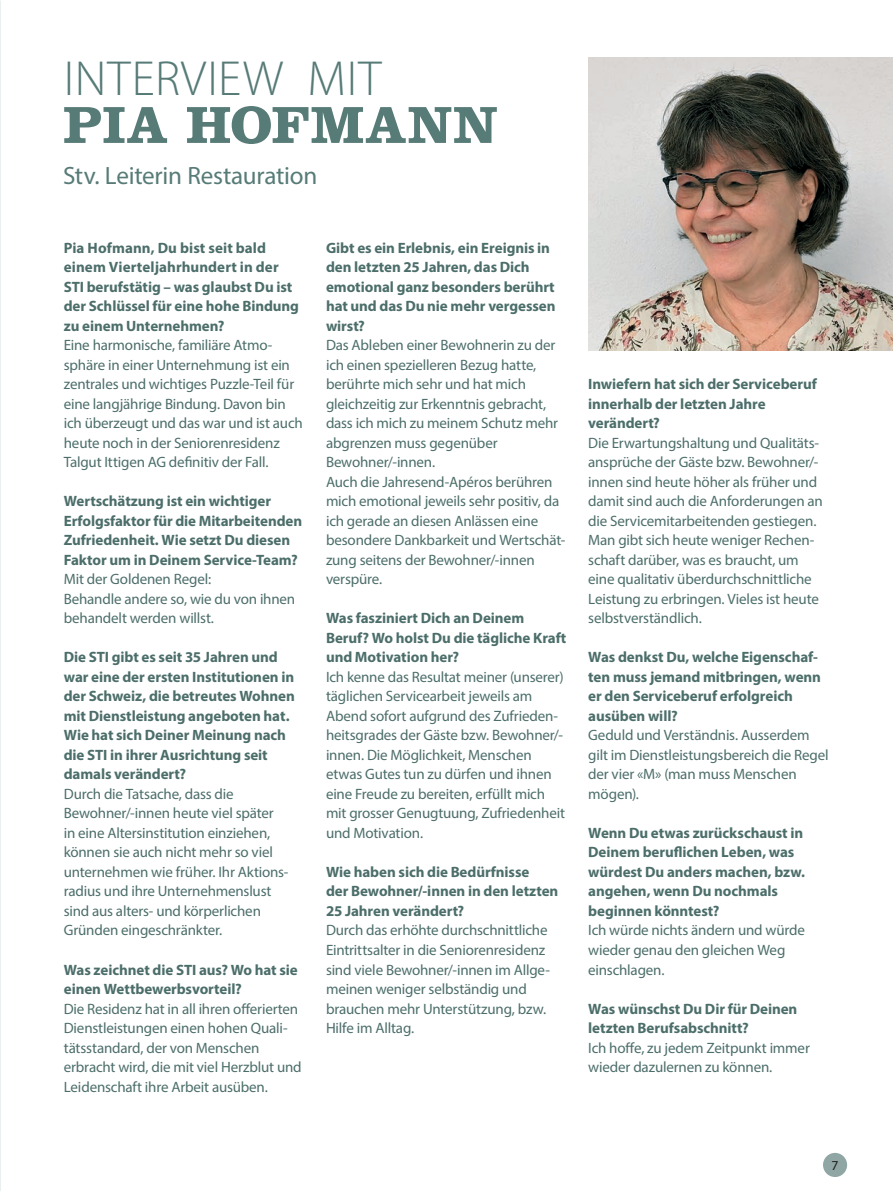
<style>
.page{position:relative;width:893px;height:1191px;background:#fff}
.page>*{position:absolute;margin:0;border:0;box-sizing:border-box;transform-origin:0 0}
.t1{font:700 54px "Clarendon LT Std";letter-spacing:.005em;color:#577b77}
.t2{font:300 49.5px "Myriad Pro";letter-spacing:.02em;color:#577b77}
.t3{font:25.05px "Myriad Pro";letter-spacing:-.01em;color:#577b77}
.t4{font:15px/19.5px "Myriad Pro";letter-spacing:-.01em;color:#4c6e6a}
.t5{font:700 15px/19.5px "Myriad Pro";letter-spacing:-.005em;color:#4c6e6a}
.t6{font:13.65px "Myriad Pro";color:#231f20}
</style>
<div class="page">
<img style="left:588px;top:58px;width:305px;height:292px">
<div style="left:823px;top:1152px;width:24px;height:25px;background:#8fa6a4;border-radius:50%"></div>
<h2 class="t2" style="left:64px;top:49px;width:319px">INTERVIEW MIT</h2>
<h1 class="t1" style="left:63px;top:92px;width:436px">PIA HOFMANN</h1>
<h3 class="t3" style="left:63px;top:160px;width:256px">Stv. Leiterin Restauration</h3>
<p class="t5" style="left:64px;top:237px;width:237px">Pia Hofmann, Du bist seit bald einem Vierteljahrhundert in der<br>STI berufstätig – was glaubst Du ist der Schlüssel für eine hohe Bindung zu einem Unternehmen?</p>
<p class="t4" style="left:64px;top:335px;width:241px">Eine harmonische, familiäre Atmo&shy;sphäre in einer Unternehmung ist ein zentrales und wichtiges Puzzle-Teil für eine langjährige Bindung. Davon bin ich überzeugt und das war und ist auch heute noch in der Seniorenresidenz Talgut Ittigen AG definitiv der Fall.</p>
<p class="t5" style="left:64px;top:491px;width:240px">Wertschätzung ist ein wichtiger Erfolgsfaktor für die Mitarbeitenden Zufriedenheit. Wie setzt Du diesen Faktor um in Deinem Service-Team?</p>
<p class="t4" style="left:64px;top:569px;width:233px">Mit der Goldenen Regel:<br>Behandle andere so, wie du von ihnen behandelt werden willst.</p>
<p class="t5" style="left:64px;top:647px;width:233px">Die STI gibt es seit 35 Jahren und war eine der ersten Institutionen in der Schweiz, die betreutes Wohnen mit Dienstleistung angeboten hat.<br>Wie hat sich Deiner Meinung nach die STI in ihrer Ausrichtung seit damals verändert?</p>
<p class="t4" style="left:64px;top:784px;width:226px">Durch die Tatsache, dass die Bewohner/-innen heute viel später in eine Altersinstitution einziehen, können sie auch nicht mehr so viel unternehmen wie früher. Ihr Aktions&shy;radius und ihre Unternehmenslust sind aus alters- und körperlichen Gründen eingeschränkter.</p>
<p class="t5" style="left:64px;top:959px;width:236px">Was zeichnet die STI aus? Wo hat sie einen Wettbewerbsvorteil?</p>
<p class="t4" style="left:64px;top:998px;width:239px">Die Residenz hat in all ihren offerierten Dienstleistungen einen hohen Quali&shy;tätsstandard, der von Menschen erbracht wird, die mit viel Herzblut und Leidenschaft ihre Arbeit ausüben.</p>
<p class="t5" style="left:326px;top:237px;width:231px">Gibt es ein Erlebnis, ein Ereignis in den letzten 25 Jahren, das Dich emotional ganz besonders berührt hat und das Du nie mehr vergessen wirst?</p>
<p class="t4" style="left:326px;top:335px;width:241px">Das Ableben einer Bewohnerin zu der ich einen spezielleren Bezug hatte, berührte mich sehr und hat mich gleichzeitig zur Erkenntnis gebracht, dass ich mich zu meinem Schutz mehr abgrenzen muss gegenüber<br>Bewohner/-innen.<br>Auch die Jahresend-Apéros berühren mich emotional jeweils sehr positiv, da ich gerade an diesen Anlässen eine besondere Dankbarkeit und Wertschät&shy;zung seitens der Bewohner/-innen verspüre.</p>
<p class="t5" style="left:326px;top:608px;width:242px">Was fasziniert Dich an Deinem<br>Beruf? Wo holst Du die tägliche Kraft und Motivation her?</p>
<p class="t4" style="left:326px;top:667px;width:241px">Ich kenne das Resultat meiner (unserer) täglichen Servicearbeit jeweils am Abend sofort aufgrund des Zufrieden&shy;heitsgrades der Gäste bzw. Bewohner/- innen. Die Möglichkeit, Menschen etwas Gutes tun zu dürfen und ihnen eine Freude zu bereiten, erfüllt mich mit grosser Genugtuung, Zufriedenheit und Motivation.</p>
<p class="t5" style="left:326px;top:861px;width:234px">Wie haben sich die Bedürfnisse<br>der Bewohner/-innen in den letzten<br>25 Jahren verändert?</p>
<p class="t4" style="left:326px;top:920px;width:225px">Durch das erhöhte durchschnittliche Eintrittsalter in die Seniorenresidenz sind viele Bewohner/-innen im Allge&shy;meinen weniger selbständig und brauchen mehr Unterstützung, bzw.<br>Hilfe im Alltag.</p>
<p class="t5" style="left:588px;top:374px;width:230px">Inwiefern hat sich der Serviceberuf innerhalb der letzten Jahre verändert?</p>
<p class="t4" style="left:588px;top:433px;width:236px">Die Erwartungshaltung und Qualitäts&shy;ansprüche der Gäste bzw. Bewohner/- innen sind heute höher als früher und damit sind auch die Anforderungen an die Servicemitarbeitenden gestiegen.<br>Man gibt sich heute weniger Rechen&shy;schaft darüber, was es braucht, um eine qualitativ überdurchschnittliche Leistung zu erbringen. Vieles ist heute selbstverständlich.</p>
<p class="t5" style="left:588px;top:647px;width:234px">Was denkst Du, welche Eigenschaf&shy;ten muss jemand mitbringen, wenn er den Serviceberuf erfolgreich ausüben will?</p>
<p class="t4" style="left:588px;top:725px;width:242px">Geduld und Verständnis. Ausserdem gilt im Dienstleistungsbereich die Regel der vier «M» (man muss Menschen mögen).</p>
<p class="t5" style="left:588px;top:822px;width:218px">Wenn Du etwas zurückschaust in<br>Deinem beruflichen Leben, was würdest Du anders machen, bzw. angehen, wenn Du nochmals beginnen könntest?</p>
<p class="t4" style="left:588px;top:920px;width:218px">Ich würde nichts ändern und würde wieder genau den gleichen Weg einschlagen.</p>
<p class="t5" style="left:588px;top:998px;width:211px">Was wünschst Du Dir für Deinen letzten Berufsabschnitt?</p>
<p class="t4" style="left:588px;top:1037px;width:223px">Ich hoffe, zu jedem Zeitpunkt immer wieder dazulernen zu können.</p>
<p class="t6" style="left:831px;top:1156px;width:9px">7</p>
</div>
